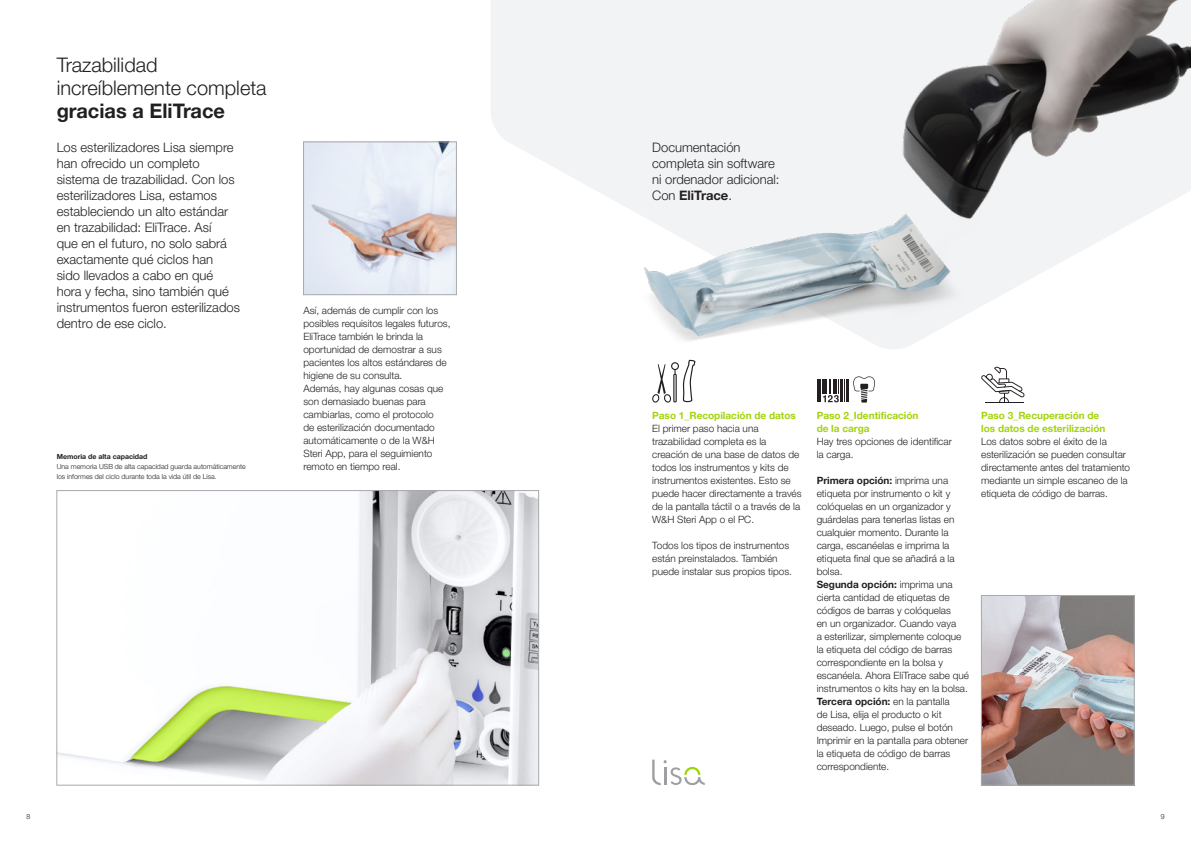
<style>
.page{position:relative;width:1191px;height:842px;background:#fff}
.page>*{position:absolute;margin:0;border:0;box-sizing:border-box;transform-origin:0 0}
.t1{font:20px/23px "Helvetica Neue World 45 Lt";color:#231f20}
.t2{font:700 20px "Helvetica Neue World 75";color:#231f20}
.t3{font:13px/16px "Helvetica Neue World 45 Lt";color:#231f20}
.t4{font:700 13px "Helvetica Neue World 75";color:#231f20}
.t5{font:10px/13px "Helvetica Neue World 45 Lt";color:#231f20}
.t6{font:700 10px/13px "Helvetica Neue World 75";color:#a2d40a}
.t7{font:700 10px "Helvetica Neue World 75";color:#231f20}
.t8{font:7px/10px "Helvetica Neue World 45 Lt";color:#231f20}
.t9{font:700 7px "Helvetica Neue World 75";color:#231f20}
.s1{font-family:"Helvetica Neue World 45 Lt";font-weight:400}
</style>
<div class="page">
<svg style="left:491px;top:0;width:111px;height:193px;fill:#f2f3f4"></svg>
<img style="left:602px;top:0;width:589px;height:367px">
<img style="left:305px;top:144px;width:149px;height:149px">
<div style="left:303px;top:142px;width:153px;height:153px;border:1px solid #a8a9ad"></div>
<hr style="left:984px;top:402px;width:39px;height:1px;background:#231f20">
<svg style="left:981px;top:367px;width:43px;height:35px"></svg>
<img style="left:59px;top:492px;width:478px;height:291px">
<div style="left:57px;top:490px;width:482px;height:295px;border:1px solid #a8a9ad"></div>
<svg style="left:652px;top:359px;width:44px;height:44px"></svg>
<svg style="left:853px;top:376px;width:22px;height:27px"></svg>
<hr style="left:846px;top:379px;width:2px;height:23px;background:#231f20">
<hr style="left:818px;top:379px;width:2px;height:23px;background:#231f20">
<svg style="left:823px;top:379px;width:22px;height:23px"></svg>
<svg style="left:652px;top:759px;width:53px;height:26px"></svg>
<img style="left:983px;top:597px;width:149px;height:186px">
<div style="left:981px;top:595px;width:153px;height:190px;border:1px solid #a8a9ad"></div>
<h1 class="t1" style="left:57px;top:54px;width:211px">Trazabilidad increíblemente completa</h1>
<h1 class="t2" style="left:57px;top:99px;width:170px">gracias a EliTrace</h1>
<p class="t3" style="left:57px;top:139px;width:185px">Los esterilizadores Lisa siempre han ofrecido un completo sistema de trazabilidad. Con los esterilizadores Lisa, estamos estableciendo un alto estándar en trazabilidad: EliTrace. Así<br>que en el futuro, no solo sabrá exactamente qué ciclos han<br>sido llevados a cabo en qué hora y fecha, sino también qué instrumentos fueron esterilizados dentro de ese ciclo.</p>
<h2 class="t3" style="left:652px;top:139px;width:129px">Documentación completa sin software ni ordenador adicional:</h2>
<h2 class="t4" style="left:652px;top:188px;width:81px"><span class="s1">Con</span> EliTrace<span class="s1">.</span></h2>
<p class="t5" style="left:303px;top:304px;width:149px">Así, además de cumplir con los posibles requisitos legales futuros,<br>EliTrace también le brinda la oportunidad de demostrar a sus pacientes los altos estándares de higiene de su consulta.<br>Además, hay algunas cosas que son demasiado buenas para cambiarlas, como el protocolo<br>de esterilización documentado automáticamente o de la W&amp;H<br>Steri App, para el seguimiento remoto en tiempo real.</p>
<p class="t6" style="left:652px;top:409px;width:145px">Paso 1_Recopilación de datos</p>
<p class="t5" style="left:652px;top:422px;width:151px">El primer paso hacia una trazabilidad completa es la creación de una base de datos de todos los instrumentos y kits de instrumentos existentes. Esto se puede hacer directamente a través de la pantalla táctil o a través de la<br>W&amp;H Steri App o el PC.</p>
<p class="t5" style="left:652px;top:539px;width:141px">Todos los tipos de instrumentos están preinstalados. También puede instalar sus propios tipos.</p>
<p class="t9" style="left:57px;top:453px;width:92px">Memoria de alta capacidad</p>
<p class="t8" style="left:57px;top:462px;width:191px">Una memoria USB de alta capacidad guarda automáticamente los informes del ciclo durante toda la vida útil de Lisa.</p>
<p class="t6" style="left:816px;top:409px;width:103px">Paso 2_Identificación de la carga</p>
<p class="t5" style="left:816px;top:435px;width:137px">Hay tres opciones de identificar la carga.</p>
<p class="t7" style="left:816px;top:474px;width:133px">Primera opción: <span class="s1">imprima una</span></p>
<p class="t5" style="left:816px;top:487px;width:139px">etiqueta por instrumento o kit y colóquelas en un organizador y guárdelas para tenerlas listas en cualquier momento. Durante la carga, escanéelas e imprima la etiqueta final que se añadirá a la bolsa.</p>
<p class="t7" style="left:816px;top:578px;width:138px">Segunda opción: <span class="s1">imprima una</span></p>
<p class="t5" style="left:816px;top:591px;width:154px">cierta cantidad de etiquetas de códigos de barras y colóquelas<br>en un organizador. Cuando vaya<br>a esterilizar, simplemente coloque la etiqueta del código de barras correspondiente en la bolsa y escanéela. Ahora EliTrace sabe qué instrumentos o kits hay en la bolsa.</p>
<p class="t7" style="left:816px;top:695px;width:135px">Tercera opción: <span class="s1">en la pantalla</span></p>
<p class="t5" style="left:816px;top:708px;width:153px">de Lisa, elija el producto o kit deseado. Luego, pulse el botón<br>Imprimir en la pantalla para obtener la etiqueta de código de barras correspondiente.</p>
<p class="t6" style="left:981px;top:409px;width:126px">Paso 3_Recuperación de los datos de esterilización</p>
<p class="t5" style="left:981px;top:435px;width:150px">Los datos sobre el éxito de la esterilización se pueden consultar directamente antes del tratamiento mediante un simple escaneo de la etiqueta de código de barras.</p>
<p class="t8" style="left:26px;top:811px;width:5px">8</p>
<p class="t8" style="left:1160px;top:811px;width:5px">9</p>
</div>
